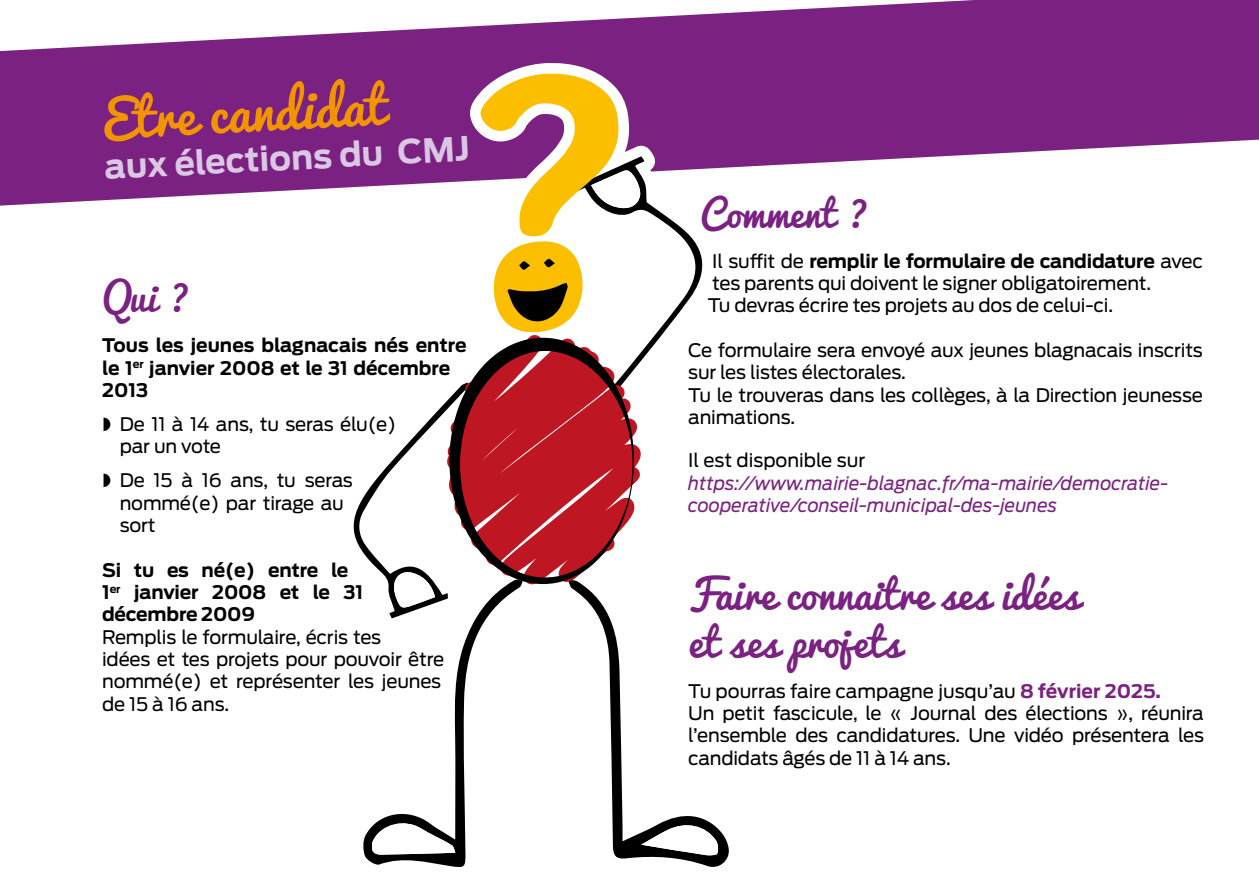
<style>
.page{position:relative;width:1259px;height:893px;background:#fff}
.page>*{position:absolute;margin:0;border:0;box-sizing:border-box;transform-origin:0 0}
.t1{font:51.6px "Pacifico";color:#f29300}
.t2{font:39.9px/48px "Pacifico";color:#7a2182}
.t3{font:37.2px "Pacifico";color:#7a2182}
.t4{font:700 33px "Antenna";color:#dac7e3}
.t5{font:18.6px/22.4px "Antenna";letter-spacing:-.01em;color:#000}
.t6{font:700 18.6px/22.4px "Antenna";letter-spacing:-.01em;color:#000}
.t7{font:italic 18.6px/22.4px "Antenna";color:#7a2182}
.s1{font-weight:700}
.s2{font-weight:700;color:#7a2182}
</style>
<div class="page">
<svg style="left:0;top:0;width:1259px;height:206px;fill:#7a2182"></svg>
<svg style="left:708px;top:130px;width:28px;height:76px"></svg>
<svg style="left:452px;top:63px;width:191px;height:10px"></svg>
<svg style="left:612px;top:792px;width:117px;height:75px"></svg>
<svg style="left:363px;top:795px;width:103px;height:72px"></svg>
<svg style="left:454px;top:645px;width:168px;height:141px"></svg>
<svg style="left:343px;top:73px;width:365px;height:572px"></svg>
<svg style="left:544px;top:259px;width:11px;height:9px"></svg>
<svg style="left:519px;top:261px;width:11px;height:9px"></svg>
<h1 class="t1" style="left:101px;top:92px;width:285px;rotate:-3deg">Etre candidat</h1>
<h3 class="t4" style="left:104px;top:148px;width:367px;rotate:-3deg">aux élections du CMJ</h3>
<h3 class="t3" style="left:102px;top:278px;width:90px">Qui ?</h3>
<p class="t6" style="left:102px;top:334px;width:366px">Tous les jeunes blagnacais nés entre le 1<sup>er</sup> janvier 2008 et le 31 décembre<br>2013</p>
<p class="t5" style="left:120px;top:413px;width:278px">De 11 à 14 ans, tu seras élu(e) par un vote</p>
<p class="t5" style="left:120px;top:469px;width:234px">De 15 à 16 ans, tu seras nommé(e) par tirage au sort</p>
<p class="t6" style="left:102px;top:559px;width:262px">Si tu es né(e) entre le<br>1<sup>er</sup> janvier 2008 et le 31 décembre 2009</p>
<p class="t5" style="left:102px;top:626px;width:344px">Remplis le formulaire, écris tes<br>idées et tes projets pour pouvoir être nommé(e) et représenter les jeunes de 15 à 16 ans.</p>
<h3 class="t3" style="left:700px;top:193px;width:170px">Comment ?</h3>
<p class="t5" style="left:708px;top:250px;width:497px">Il suffit de <span class="s1">remplir le formulaire de candidature</span> avec tes parents qui doivent le signer obligatoirement.<br>Tu devras écrire tes projets au dos de celui-ci.</p>
<p class="t5" style="left:688px;top:339px;width:516px">Ce formulaire sera envoyé aux jeunes blagnacais inscrits sur les listes électorales.<br>Tu le trouveras dans les collèges, à la Direction jeunesse animations.</p>
<p class="t5" style="left:688px;top:449px;width:178px">Il est disponible sur</p>
<p class="t7" style="left:688px;top:472px;width:482px">https://www.mairie-blagnac.fr/ma-mairie/democratie&shy;cooperative/conseil-municipal-des-jeunes</p>
<h2 class="t2" style="left:688px;top:572px;width:393px">Faire connaitre ses idées et ses projets</h2>
<p class="t5" style="left:688px;top:680px;width:517px">Tu pourras faire campagne jusqu’au <span class="s2">8 février 2025.<br></span>Un petit fascicule, le « Journal des élections », réunira l’ensemble des candidatures. Une vidéo présentera les candidats âgés de 11 à 14 ans.</p>
</div>
